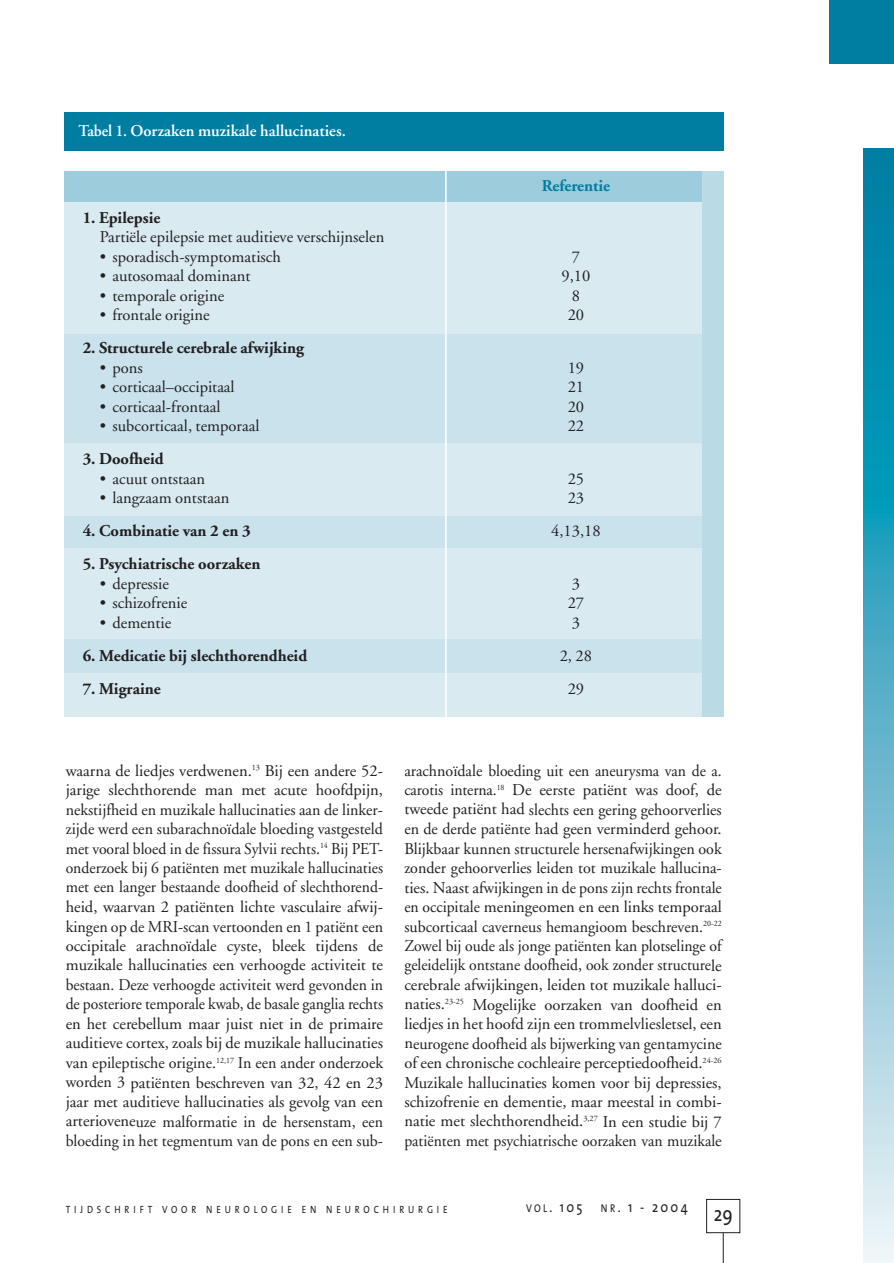
<style>
.page{position:relative;width:894px;height:1263px;background:#fff}
.page>*{position:absolute;margin:0;border:0;box-sizing:border-box;transform-origin:0 0}
.t1{font:21px "The Mix";color:#231f20;scale:.85 1}
.t2{font:16.5px/19.5px "Adobe Garamond";color:#231f20;text-align:justify}
.t3{font:700 16.5px "Adobe Garamond";color:#231f20}
.t4{font:600 16.5px "Adobe Garamond";color:#fff;scale:.95 1}
.t5{font:700 16.5px "Adobe Garamond";color:#007ea2}
.t6{font:15px "The Mix";letter-spacing:.185em;color:#231f20;scale:.85 1}
.t7{font:10.5px "The Mix";letter-spacing:.43em;color:#231f20;scale:.85 1}
.s1{font-size:11.25px}
</style>
<div class="page">
<hr style="left:723px;top:1233px;width:1px;height:30px;background:#231f20">
<div style="left:706px;top:1199px;width:34px;height:34px;border:1px solid #231f20"></div>
<svg style="left:864px;top:149px;width:30px;height:1114px;background:#5cb3ca"></svg>
<div style="left:830px;top:0;width:64px;height:64px;background:#007ea2"></div>
<div style="left:64px;top:171px;width:659px;height:546px;background:#d9eaf1"></div>
<div style="left:64px;top:112px;width:659px;height:40px;background:#007ea2"></div>
<div style="left:64px;top:171px;width:659px;height:31px;background:#9dccdc"></div>
<div style="left:64px;top:334px;width:659px;height:109px;background:#c9e2ec"></div>
<div style="left:64px;top:516px;width:659px;height:32px;background:#c9e2ec"></div>
<div style="left:64px;top:640px;width:659px;height:33px;background:#c9e2ec"></div>
<div style="left:702px;top:171px;width:21px;height:546px;background:#badbe6"></div>
<hr style="left:445px;top:171px;width:2px;height:546px;background:#fff">
<p class="t4" style="left:78px;top:124px;width:283px">Tabel 1. Oorzaken muzikale hallucinaties.</p>
<p class="t5" style="left:542px;top:179px;width:70px">Referentie</p>
<p class="t3" style="left:83px;top:211px;width:79px">1. Epilepsie</p>
<p class="t2" style="left:100px;top:229px;width:286px">Partiële epilepsie met auditieve verschijnselen</p>
<p class="t2" style="left:100px;top:248px;width:183px">• sporadisch-symptomatisch</p>
<p class="t2" style="left:572px;top:248px;width:10px">7</p>
<p class="t2" style="left:100px;top:268px;width:152px">• autosomaal dominant</p>
<p class="t2" style="left:562px;top:268px;width:30px">9,10</p>
<p class="t2" style="left:100px;top:287px;width:126px">• temporale origine</p>
<p class="t2" style="left:572px;top:287px;width:10px">8</p>
<p class="t2" style="left:100px;top:307px;width:111px">• frontale origine</p>
<p class="t2" style="left:568px;top:307px;width:18px">20</p>
<p class="t3" style="left:83px;top:341px;width:223px">2. Structurele cerebrale afwijking</p>
<p class="t2" style="left:100px;top:359px;width:45px">• pons</p>
<p class="t2" style="left:568px;top:359px;width:18px">19</p>
<p class="t2" style="left:100px;top:379px;width:137px">• corticaal–occipitaal</p>
<p class="t2" style="left:568px;top:379px;width:18px">21</p>
<p class="t2" style="left:100px;top:398px;width:122px">• corticaal-frontaal</p>
<p class="t2" style="left:568px;top:398px;width:18px">20</p>
<p class="t2" style="left:100px;top:418px;width:161px">• subcorticaal, temporaal</p>
<p class="t2" style="left:568px;top:418px;width:18px">22</p>
<p class="t3" style="left:83px;top:452px;width:83px">3. Doofheid</p>
<p class="t2" style="left:100px;top:470px;width:107px">• acuut ontstaan</p>
<p class="t2" style="left:568px;top:470px;width:18px">25</p>
<p class="t2" style="left:100px;top:490px;width:131px">• langzaam ontstaan</p>
<p class="t2" style="left:568px;top:490px;width:18px">23</p>
<p class="t3" style="left:83px;top:524px;width:170px">4. Combinatie van 2 en 3</p>
<p class="t2" style="left:551px;top:523px;width:51px">4,13,18</p>
<p class="t3" style="left:83px;top:557px;width:179px">5. Psychiatrische oorzaken</p>
<p class="t2" style="left:100px;top:575px;width:71px">• depressie</p>
<p class="t2" style="left:572px;top:575px;width:10px">3</p>
<p class="t2" style="left:100px;top:595px;width:89px">• schizofrenie</p>
<p class="t2" style="left:568px;top:595px;width:18px">27</p>
<p class="t2" style="left:100px;top:614px;width:73px">• dementie</p>
<p class="t2" style="left:572px;top:614px;width:10px">3</p>
<p class="t3" style="left:83px;top:649px;width:226px">6. Medicatie bij slechthorendheid</p>
<p class="t2" style="left:560px;top:647px;width:34px">2, 28</p>
<p class="t3" style="left:83px;top:682px;width:80px">7. Migraine</p>
<p class="t2" style="left:568px;top:680px;width:18px">29</p>
<p class="t2" style="left:66px;top:762px;width:319px">waarna de liedjes verdwenen.<sup>13</sup> Bij een andere 52- jarige slechthorende man met acute hoofdpijn, nekstijfheid en muzikale hallucinaties aan de linker&shy;zijde werd een subarachnoïdale bloeding vastgesteld met vooral bloed in de fissura Sylvii rechts.<sup>14</sup> Bij PET&shy;onderzoek bij 6 patiënten met muzikale hallucinaties met een langer bestaande doofheid of slechthorend&shy;heid, waarvan 2 patiënten lichte vasculaire afwij&shy;kingen op de MRI-scan vertoonden en 1 patiënt een occipitale arachnoïdale cyste, bleek tijdens de muzikale hallucinaties een verhoogde activiteit te bestaan. Deze verhoogde activiteit werd gevonden in de posteriore temporale kwab, de basale ganglia rechts en het cerebellum maar juist niet in de primaire auditieve cortex, zoals bij de muzikale hallucinaties van epileptische origine.<sup>12,17</sup> In een ander onderzoek worden 3 patiënten beschreven van 32, 42 en 23 jaar met auditieve hallucinaties als gevolg van een arterioveneuze malformatie in de hersenstam, een bloeding in het tegmentum van de pons en een sub-</p>
<p class="t2" style="left:404px;top:762px;width:319px">arachnoïdale bloeding uit een aneurysma van de a. carotis interna.<sup>18</sup> De eerste patiënt was doof, de tweede patiënt had slechts een gering gehoorverlies en de derde patiënte had geen verminderd gehoor.<br>Blijkbaar kunnen structurele hersenafwijkingen ook zonder gehoorverlies leiden tot muzikale hallucina&shy;ties. Naast afwijkingen in de pons zijn rechts frontale en occipitale meningeomen en een links temporaal subcorticaal caverneus hemangioom beschreven.<sup>20-22<br></sup>Zowel bij oude als jonge patiënten kan plotselinge of geleidelijk ontstane doofheid, ook zonder structurele cerebrale afwijkingen, leiden tot muzikale halluci&shy;naties.<sup>23-25</sup> Mogelijke oorzaken van doofheid en liedjes in het hoofd zijn een trommelvliesletsel, een neurogene doofheid als bijwerking van gentamycine of een chronische cochleaire perceptiedoofheid.<sup>24-26<br></sup>Muzikale hallucinaties komen voor bij depressies, schizofrenie en dementie, maar meestal in combi&shy;natie met slechthorendheid.<sup>3,27</sup> In een studie bij 7 patiënten met psychiatrische oorzaken van muzikale</p>
<p class="t7" style="left:66px;top:1205px;width:451px">TIJDSCHRIFT VOOR NEUROLOGIE EN NEUROCHIRURGIE</p>
<p class="t6" style="left:526px;top:1201px;width:192px"><span class="s1">VOL</span>. 105 <span class="s1">NR</span>. 1 - 2004</p>
<p class="t1" style="left:714px;top:1207px;width:24px">29</p>
</div>
